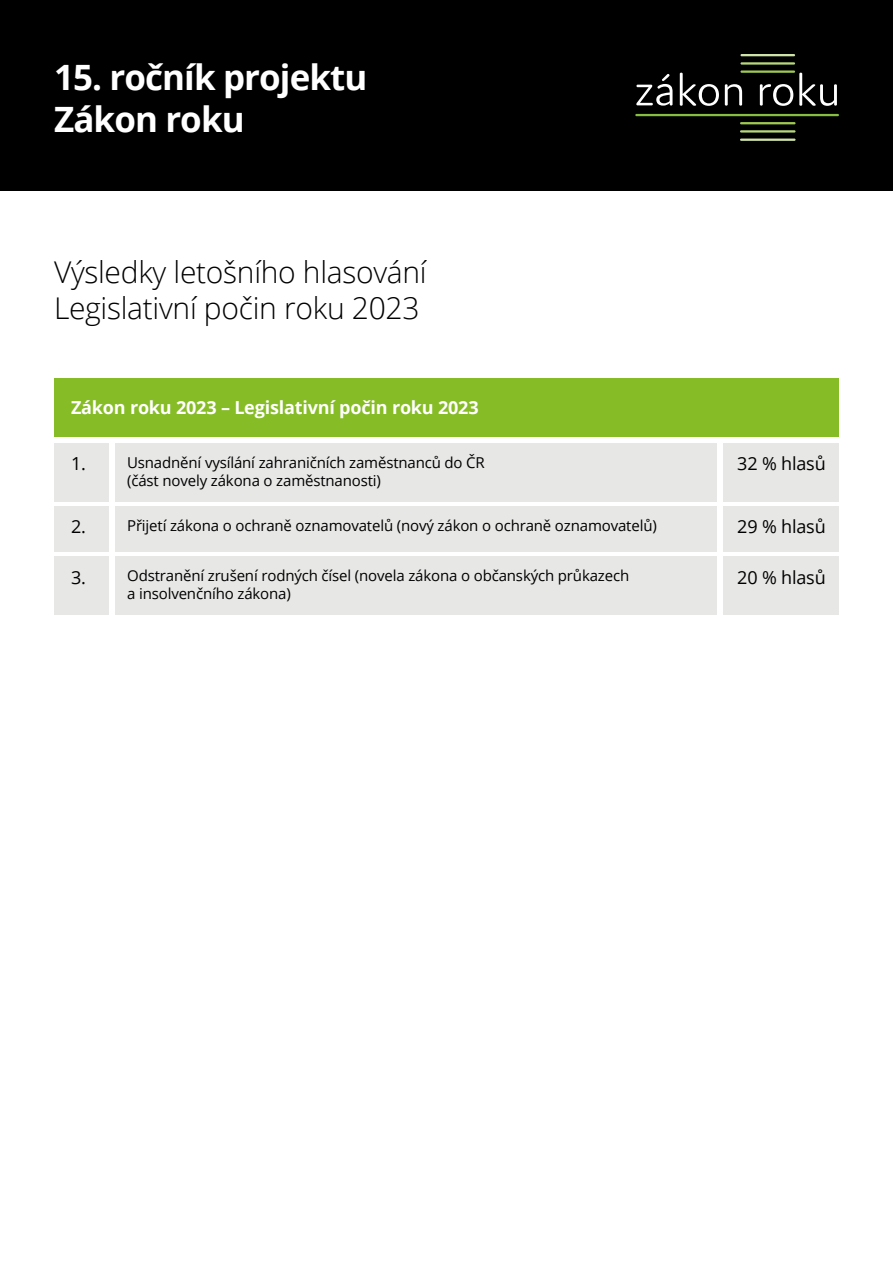
<style>
.page{position:relative;width:893px;height:1263px;background:#fff}
.page>*{position:absolute;margin:0;border:0;box-sizing:border-box;transform-origin:0 0}
.t1{font:700 34.95px/41.8px "Open Sans";letter-spacing:-.025em;color:#fff}
.t2{font:300 30px/36px "Open Sans";letter-spacing:-.01em;color:#000}
.t3{font:700 18px "Open Sans";letter-spacing:-.01em;color:#fff}
.t4{font:18px "Open Sans";letter-spacing:-.01em;color:#000}
.t5{font:15px/18px "Open Sans";letter-spacing:-.01em;color:#000}
</style>
<div class="page">
<div style="left:0;top:0;width:893px;height:191px;background:#000"></div>
<hr style="left:635px;top:114px;width:204px;height:2px;background:#87bd40">
<hr style="left:740px;top:122px;width:55px;height:2px;background:#9ec952">
<hr style="left:740px;top:130px;width:55px;height:3px;background:#b5d67c">
<hr style="left:740px;top:139px;width:55px;height:2px;background:#cfe3a9">
<hr style="left:740px;top:70px;width:55px;height:3px;background:#9ec952">
<hr style="left:740px;top:62px;width:55px;height:3px;background:#b5d67c">
<hr style="left:740px;top:54px;width:55px;height:2px;background:#cfe3a9">
<svg style="left:636px;top:74px;width:36px;height:32px"></svg>
<svg style="left:680px;top:73px;width:39px;height:33px"></svg>
<svg style="left:725px;top:84px;width:17px;height:22px"></svg>
<svg style="left:760px;top:84px;width:33px;height:22px"></svg>
<svg style="left:799px;top:73px;width:38px;height:33px"></svg>
<div style="left:54px;top:378px;width:785px;height:59px;background:#86bc25"></div>
<div style="left:54px;top:443px;width:54px;height:58px;background:#e7e7e6"></div>
<div style="left:54px;top:556px;width:54px;height:59px;background:#e7e7e6"></div>
<div style="left:54px;top:506px;width:54px;height:46px;background:#e7e7e6"></div>
<div style="left:115px;top:443px;width:601px;height:58px;background:#e7e7e6"></div>
<div style="left:115px;top:556px;width:601px;height:59px;background:#e7e7e6"></div>
<div style="left:115px;top:506px;width:601px;height:46px;background:#e7e7e6"></div>
<div style="left:724px;top:443px;width:115px;height:58px;background:#e7e7e6"></div>
<div style="left:724px;top:556px;width:115px;height:59px;background:#e7e7e6"></div>
<div style="left:724px;top:506px;width:115px;height:46px;background:#e7e7e6"></div>
<h1 class="t1" style="left:54px;top:55px;width:315px">15. ročník projektu<br>Zákon roku</h1>
<h2 class="t2" style="left:54px;top:254px;width:374px">Výsledky letošního hlasování<br>Legislativní počin roku 2023</h2>
<p class="t3" style="left:71px;top:394px;width:409px">Zákon roku 2023 – Legislativní počin roku 2023</p>
<p class="t4" style="left:71px;top:451px;width:16px">1.</p>
<p class="t5" style="left:127px;top:453px;width:359px">Usnadnění vysílání zahraničních zaměstnanců do ČR (část novely zákona o zaměstnanosti)</p>
<p class="t4" style="left:71px;top:514px;width:16px">2.</p>
<p class="t4" style="left:71px;top:565px;width:16px">3.</p>
<p class="t5" style="left:127px;top:516px;width:531px">Přijetí zákona o ochraně oznamovatelů (nový zákon o ochraně oznamovatelů)</p>
<p class="t5" style="left:127px;top:566px;width:504px">Odstranění zrušení rodných čísel (novela zákona o občanských průkazech a insolvenčního zákona)</p>
<p class="t4" style="left:737px;top:451px;width:90px">32 % hlasů</p>
<p class="t4" style="left:737px;top:514px;width:90px">29 % hlasů</p>
<p class="t4" style="left:737px;top:565px;width:90px">20 % hlasů</p>
</div>
